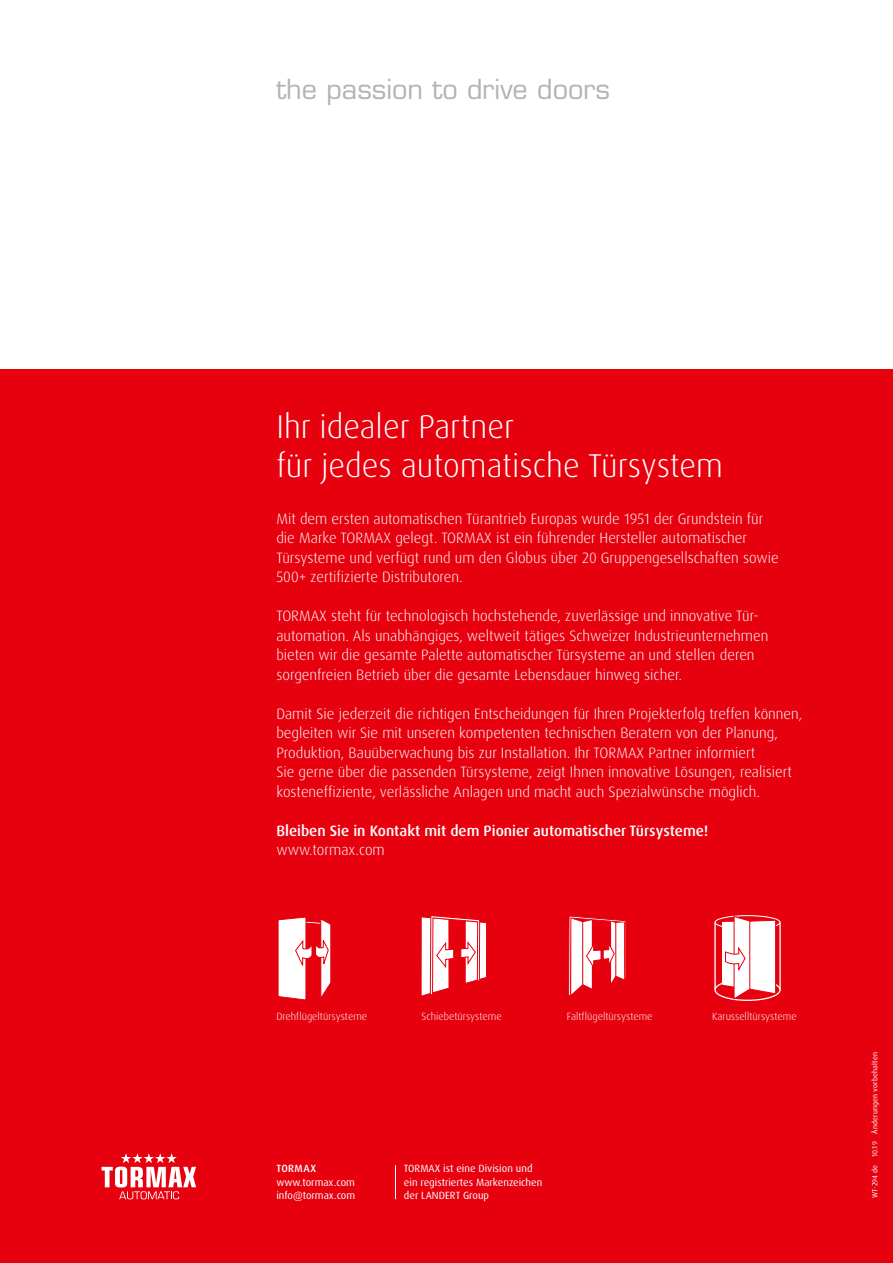
<style>
.page{position:relative;width:893px;height:1263px;background:#fff}
.page>*{position:absolute;margin:0;border:0;box-sizing:border-box;transform-origin:0 0}
.t1{font:300 33px/39px "Dax Pro";color:#fff}
.t2{font:27px "Eurostile";color:#b1b4b4}
.t3{font:300 15px/19.5px "Dax Pro";color:#fff}
.t4{font:500 15px "Dax Pro";color:#fff}
.t5{font:10.5px/13.5px "Dax Pro";color:#fff}
.t6{font:300 10.5px "Dax Pro";color:#fff}
.t7{font:500 10.5px "Dax Pro";letter-spacing:.045em;color:#fff}
.t8{font:7.5px "Dax Pro";letter-spacing:.025em;color:#fff}
</style>
<div class="page">
<div style="left:0;top:370px;width:893px;height:893px;background:#e7000e"></div>
<svg style="left:102px;top:1153px;width:94px;height:46px"></svg>
<svg style="left:422px;top:915px;width:64px;height:81px"></svg>
<div style="left:714px;top:915px;width:67px;height:14px;border:1px solid #fff;border-radius:50%"></div>
<div style="left:714px;top:979px;width:67px;height:22px;border:1px solid #fff;border-radius:50%"></div>
<hr style="left:779px;top:922px;width:2px;height:68px;background:#fff">
<hr style="left:714px;top:922px;width:2px;height:67px;background:#fff">
<svg style="left:722px;top:916px;width:54px;height:84px;background:#f9c9cc"></svg>
<svg style="left:568px;top:916px;width:58px;height:80px"></svg>
<svg style="left:278px;top:917px;width:53px;height:83px"></svg>
<hr style="left:395px;top:1165px;width:1px;height:34px;background:#fff">
<h2 class="t2" style="left:276px;top:73px;width:335px">the passion to drive doors</h2>
<h1 class="t1" style="left:276px;top:407px;width:448px">Ihr idealer Partner<br>für jedes automatische Türsystem</h1>
<p class="t3" style="left:276px;top:509px;width:504px">Mit dem ersten automatischen Türantrieb Europas wurde 1951 der Grundstein für die Marke TORMAX gelegt. TORMAX ist ein führender Hersteller automatischer Türsysteme und verfügt rund um den Globus über 20 Gruppengesellschaften sowie 500+ zertifizierte Distributoren.</p>
<p class="t3" style="left:276px;top:606px;width:493px">TORMAX steht für technologisch hochstehende, zuverlässige und innovative Tür&shy;automation. Als unabhängiges, weltweit tätiges Schweizer Industrieunternehmen bieten wir die gesamte Palette automatischer Türsysteme an und stellen deren sorgenfreien Betrieb über die gesamte Lebensdauer hinweg sicher.</p>
<p class="t3" style="left:276px;top:704px;width:527px">Damit Sie jederzeit die richtigen Entscheidungen für Ihren Projekterfolg treffen können, begleiten wir Sie mit unseren kompetenten technischen Beratern von der Planung, Produktion, Bauüberwachung bis zur Installation. Ihr TORMAX Partner informiert<br>Sie gerne über die passenden Türsysteme, zeigt Ihnen innovative Lösungen, realisiert kosteneffiziente, verlässliche Anlagen und macht auch Spezialwünsche möglich.</p>
<p class="t4" style="left:276px;top:821px;width:434px">Bleiben Sie in Kontakt mit dem Pionier automatischer Türsysteme!</p>
<p class="t3" style="left:276px;top:840px;width:110px">www.tormax.com</p>
<p class="t6" style="left:276px;top:1010px;width:92px">Drehflügeltürsysteme</p>
<p class="t6" style="left:422px;top:1010px;width:82px">Schiebetürsysteme</p>
<p class="t6" style="left:567px;top:1010px;width:87px">Faltflügeltürsysteme</p>
<p class="t6" style="left:712px;top:1010px;width:86px">Karusselltürsysteme</p>
<p class="t7" style="left:276px;top:1162px;width:41px">TORMAX</p>
<p class="t5" style="left:276px;top:1175px;width:80px">www.tormax.com info@tormax.com</p>
<p class="t5" style="left:404px;top:1162px;width:140px">TORMAX ist eine Division und ein registriertes Markenzeichen der LANDERT Group</p>
<p class="t8" style="left:870px;top:1198px;width:148px;rotate:-90deg">WT-294 de 10.19 Änderungen vorbehalten</p>
</div>
